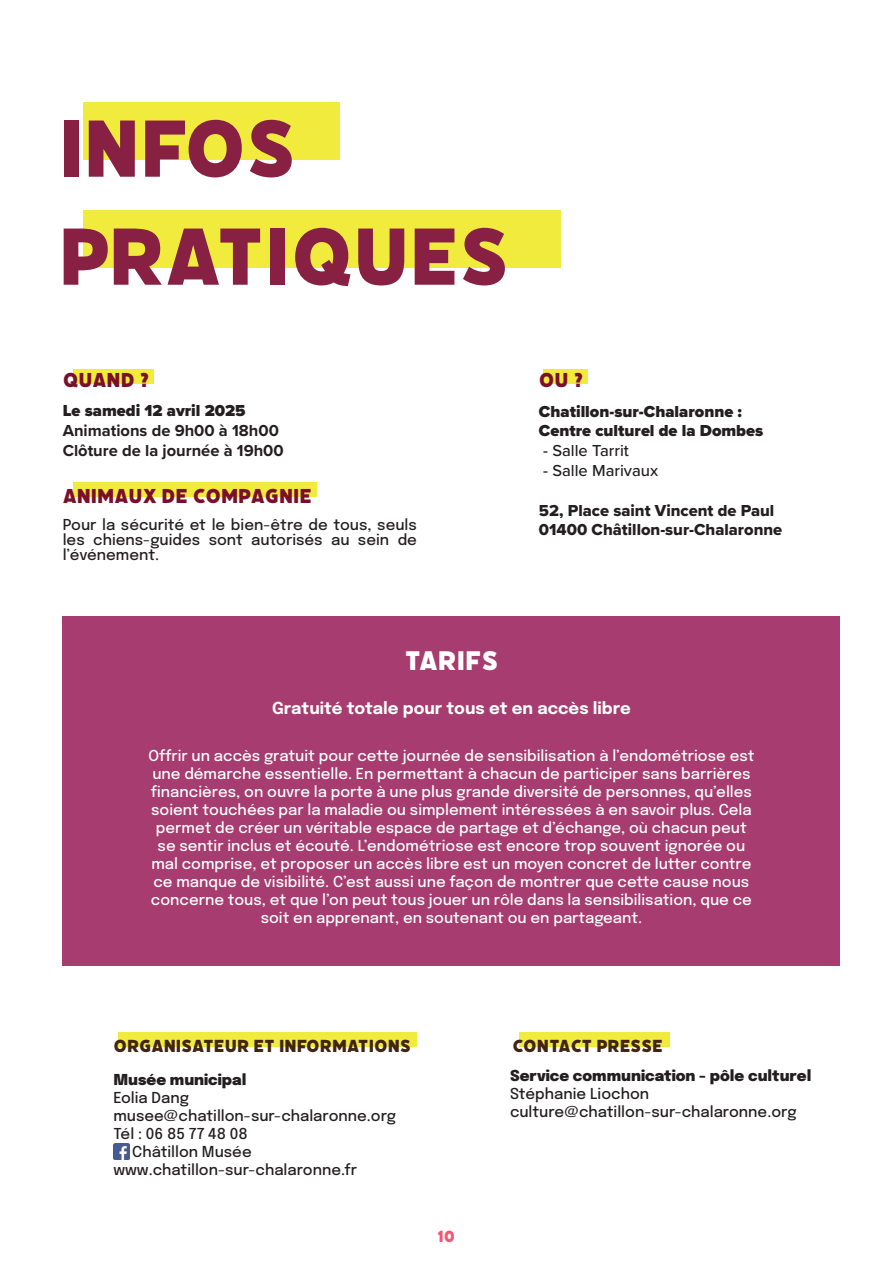
<style>
.page{position:relative;width:893px;height:1263px;background:#fff}
.page>*{position:absolute;margin:0;border:0;box-sizing:border-box;transform-origin:0 0}
.t1{font:90px/108px "Filicudi Solid";color:#872042}
.t2{font:30px "Filicudi Solid";color:#fff}
.t3{font:22.5px "Filicudi Solid";color:#7b0f29}
.t4{font:19.5px "Filicudi Solid";color:#432311}
.t5{font:18px "Filicudi Solid";color:#f05974}
.t6{font:900 16.5px/19.8px "Proxima Nova";color:#231f20}
.t7{font:16.5px/19.8px "Proxima Nova Extrabld";color:#231f20}
.t8{font:700 16.5px/19.8px "Proxima Nova";color:#231f20}
.t9{font:700 16.5px "Epilogue";color:#fff}
.t10{font:500 16.5px "Proxima Nova";color:#231f20}
.t11{font:500 15px/18px "Epilogue";color:#fff;text-align:center}
.t12{font:500 15px/15px "Epilogue";color:#231f20;text-align:justify}
.t13{font:900 15px "Epilogue";color:#231f20}
</style>
<div class="page">
<div style="left:118px;top:1032px;width:299px;height:15px;background:#f0eb3d"></div>
<div style="left:519px;top:1032px;width:150px;height:15px;background:#f0eb3d"></div>
<div style="left:73px;top:483px;width:243px;height:14px;background:#f0eb3d"></div>
<div style="left:543px;top:369px;width:45px;height:15px;background:#f0eb3d"></div>
<div style="left:73px;top:369px;width:80px;height:14px;background:#f0eb3d"></div>
<div style="left:84px;top:210px;width:477px;height:57px;background:#f0eb3d"></div>
<div style="left:84px;top:102px;width:256px;height:57px;background:#f0eb3d"></div>
<div style="left:63px;top:616px;width:777px;height:349px;background:#a63c6f"></div>
<img style="left:113px;top:1143px;width:17px;height:17px">
<h1 class="t1" style="left:58px;top:96px;width:398px">INFOS<br>PRATIQUES</h1>
<h3 class="t3" style="left:63px;top:367px;width:31px">QUAND</h3>
<h3 class="t3" style="left:140px;top:367px;width:11px">?</h3>
<h3 class="t3" style="left:539px;top:367px;width:45px">OU ?</h3>
<p class="t6" style="left:63px;top:401px;width:184px">Le samedi 12 avril 2025</p>
<p class="t8" style="left:63px;top:420px;width:222px">Animations de 9h00 à 18h00<br>Clôture de la journée à 19h00</p>
<h3 class="t3" style="left:63px;top:483px;width:15px">ANIMAUX</h3>
<h3 class="t3" style="left:162px;top:483px;width:58px">DE COMPAGNI</h3>
<h3 class="t3" style="left:299px;top:483px;width:14px">E</h3>
<p class="t12" style="left:63px;top:516px;width:356px">Pour la sécurité et le bien-être de tous, seuls les chiens-guides sont autorisés au sein de l’événement.</p>
<h2 class="t2" style="left:404px;top:643px;width:16px">TARIF</h2>
<h2 class="t2" style="left:482px;top:643px;width:18px">S</h2>
<p class="t6" style="left:539px;top:401px;width:226px">Chatillon-sur-Chalaronne :<br>Centre culturel de la Dombes</p>
<p class="t10" style="left:543px;top:438px;width:87px">- Salle Tarrit</p>
<p class="t10" style="left:543px;top:458px;width:116px">- Salle Marivaux</p>
<p class="t7" style="left:539px;top:500px;width:245px">52, Place saint Vincent de Paul<br>01400 Châtillon-sur-Chalaronne</p>
<p class="t9" style="left:272px;top:695px;width:360px">Gratuité totale pour tous et en accès libre</p>
<p class="t11" style="left:148px;top:746px;width:608px">Offrir un accès gratuit pour cette journée de sensibilisation à l’endométriose est une démarche essentielle. En permettant à chacun de participer sans barrières financières, on ouvre la porte à une plus grande diversité de personnes, qu’elles soient touchées par la maladie ou simplement intéressées à en savoir plus. Cela permet de créer un véritable espace de partage et d’échange, où chacun peut se sentir inclus et écouté. L’endométriose est encore trop souvent ignorée ou mal comprise, et proposer un accès libre est un moyen concret de lutter contre ce manque de visibilité. C’est aussi une façon de montrer que cette cause nous concerne tous, et que l’on peut tous jouer un rôle dans la sensibilisation, que ce soit en apprenant, en soutenant ou en partageant.</p>
<h3 class="t4" style="left:113px;top:1034px;width:297px">ORGANISATEUR ET INFORMATIONS</h3>
<p class="t13" style="left:113px;top:1068px;width:134px">Musée municipal</p>
<p class="t12" style="left:113px;top:1089px;width:77px">Eolia Dang</p>
<p class="t12" style="left:113px;top:1107px;width:284px">musee@chatillon-sur-chalaronne.org</p>
<p class="t12" style="left:113px;top:1125px;width:136px">Tél : 06 85 77 48 08</p>
<p class="t12" style="left:132px;top:1143px;width:121px">Châtillon Musée</p>
<p class="t12" style="left:113px;top:1161px;width:245px">www.chatillon-sur-chalaronne.fr</p>
<p class="t5" style="left:438px;top:1226px;width:19px">10</p>
<h3 class="t4" style="left:512px;top:1034px;width:119px">CONTACT PRESSE</h3>
<p class="t13" style="left:510px;top:1064px;width:303px">Service communication - pôle culturel</p>
<p class="t12" style="left:510px;top:1084px;width:288px;line-height:18px">Stéphanie Liochon culture@chatillon-sur-chalaronne.org</p>
</div>
